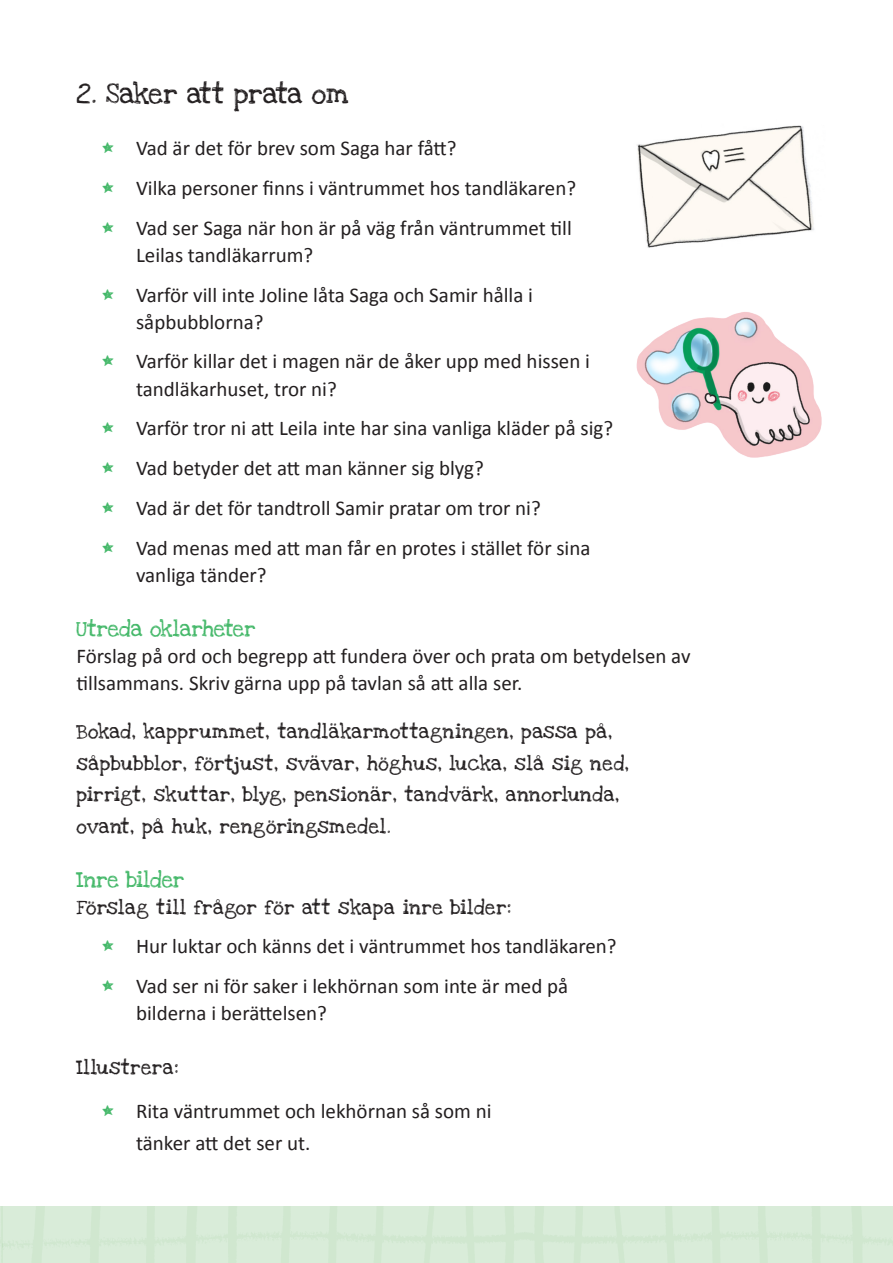
<style>
.page{position:relative;width:893px;height:1263px;background:#fff}
.page>*{position:absolute;margin:0;border:0;box-sizing:border-box;transform-origin:0 0}
.Brödtext_mindre{font:21px/27px "Calibri";color:#231f20}
.Rubrik{font:21px "Love Ya Like A Sister";color:#231f20}
.Underrubrik_grön{font:16.5px "Love Ya Like A Sister";color:#44b869}
.Brödtext{font:15px/31.5px "Love Ya Like A Sister";letter-spacing:.04em;color:#231f20}
.Brödtext_mindre-2{font:15px "Love Ya Like A Sister";letter-spacing:.04em;color:#231f20}
.Brödtext_komp{font:15px "Love Ya Like A Sister";letter-spacing:.04em;color:#231f20}
.s1{font-family:"Love Ya Like A Sister";font-size:15px;color:#44b869}
</style>
<div class="page">
<img style="left:0;top:1206px;width:893px;height:57px">
<img style="left:637px;top:125px;width:177px;height:123px">
<img style="left:636px;top:312px;width:186px;height:146px">
<p class="Rubrik" style="left:77px;top:76px;width:274px">2. Saker att prata om</p>
<p class="Brödtext_mindre" style="left:102px;top:134px;width:356px"><span class="s1">*</span> Vad är det för brev som Saga har fått?</p>
<p class="Brödtext_mindre" style="left:102px;top:174px;width:476px"><span class="s1">*</span> Vilka personer finns i väntrummet hos tandläkaren?</p>
<p class="Brödtext_mindre" style="left:136px;top:214px;width:437px;text-indent:-34px"><span class="s1">*</span> Vad ser Saga när hon är på väg från väntrummet till<br>Leilas tandläkarrum?</p>
<p class="Brödtext_mindre" style="left:136px;top:281px;width:398px;text-indent:-34px"><span class="s1">*</span> Varför vill inte Joline låta Saga och Samir hålla i såpbubblorna?</p>
<p class="Brödtext_mindre" style="left:136px;top:347px;width:455px;text-indent:-34px"><span class="s1">*</span> Varför killar det i magen när de åker upp med hissen i tandläkarhuset, tror ni?</p>
<p class="Brödtext_mindre" style="left:102px;top:414px;width:513px"><span class="s1">*</span> Varför tror ni att Leila inte har sina vanliga kläder på sig?</p>
<p class="Brödtext_mindre" style="left:102px;top:454px;width:383px"><span class="s1">*</span> Vad betyder det att man känner sig blyg?</p>
<p class="Brödtext_mindre" style="left:102px;top:494px;width:440px"><span class="s1">*</span> Vad är det för tandtroll Samir pratar om tror ni?</p>
<p class="Brödtext_mindre" style="left:136px;top:533px;width:456px;text-indent:-34px"><span class="s1">*</span> Vad menas med att man får en protes i stället för sina vanliga tänder?</p>
<p class="Underrubrik_grön" style="left:77px;top:614px;width:181px">Utreda oklarheter</p>
<p class="Brödtext_mindre" style="left:77px;top:641px;width:615px">Förslag på ord och begrepp att fundera över och prata om betydelsen av tillsammans. Skriv gärna upp på tavlan så att alla ser.</p>
<p class="Brödtext" style="left:77px;top:716px;width:554px">Bokad, kapprummet, tandläkarmottagningen, passa på, såpbubblor, förtjust, svävar, höghus, lucka, slå sig ned, pirrigt, skuttar, blyg, pensionär, tandvärk, annorlunda, ovant, på huk, rengöringsmedel.</p>
<p class="Underrubrik_grön" style="left:77px;top:865px;width:109px">Inre bilder</p>
<p class="Brödtext_mindre-2" style="left:77px;top:894px;width:436px">Förslag till frågor för att skapa inre bilder:</p>
<p class="Brödtext_mindre" style="left:102px;top:932px;width:516px"><span class="s1">*</span> Hur luktar och känns det i väntrummet hos tandläkaren?</p>
<p class="Brödtext_mindre" style="left:136px;top:972px;width:434px;text-indent:-34px"><span class="s1">*</span> Vad ser ni för saker i lekhörnan som inte är med på bilderna i berättelsen?</p>
<p class="Brödtext_komp" style="left:77px;top:1055px;width:104px">Illustrera:</p>
<p class="Brödtext_mindre" style="left:136px;top:1095px;width:357px;line-height:31.5px;text-indent:-34px"><span class="s1">*</span> Rita väntrummet och lekhörnan så som ni tänker att det ser ut.</p>
</div>
